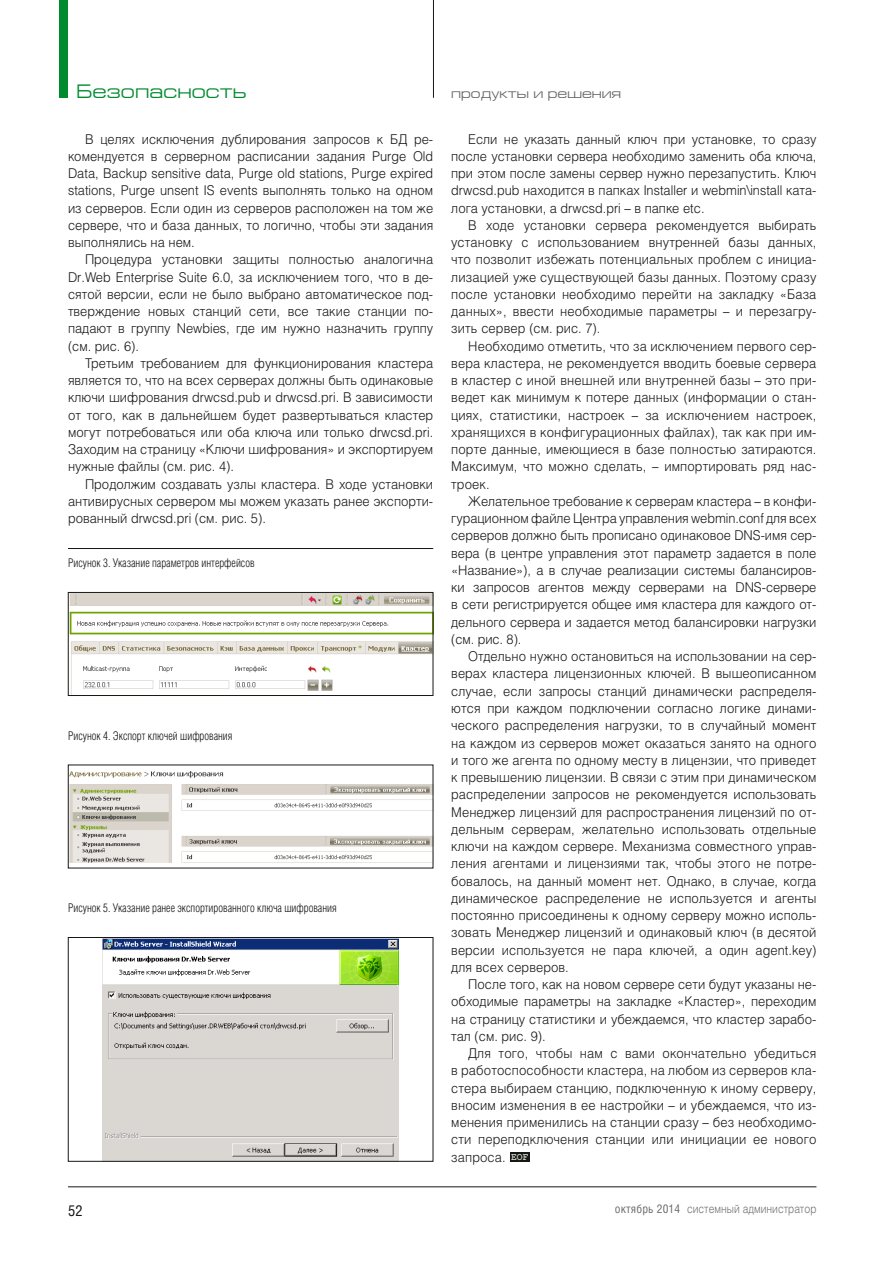
<style>
.page{position:relative;width:893px;height:1263px;background:#fff}
.page>*{position:absolute;margin:0;border:0;box-sizing:border-box;transform-origin:0 0}
.t1{font:19.5px "Europe Extended C";letter-spacing:.005em;color:#008b2f}
.t2{font:15px "Helios Cond C";color:#181716}
.t3{font:13.5px/17.2px "Helios Light C";color:#181716;text-align:justify;scale:.95 1}
.t4{font:13.5px "Europe Extended C";letter-spacing:.005em;color:#626261}
.t5{font:12px "Helios Cond Light C";color:#181716;scale:.95 1}
.t6{font:12px "Helios Light C";letter-spacing:.005em;color:#6e6e6e;scale:.85 1}
.s1{font-family:"APC Courier";font-weight:700;font-size:9.75px;color:#d6e6d2}
.s2{font-family:"Helios Cond C"}
</style>
<div class="page">
<div style="left:60px;top:0;width:8px;height:98px;background:#008b2f"></div>
<hr style="left:68px;top:1186px;width:748px;height:1px;background:#181716">
<hr style="left:433px;top:0;width:1px;height:98px;background:#181716">
<div style="left:510px;top:1152px;width:20px;height:9px;background:#181716"></div>
<hr style="left:68px;top:548px;width:365px;height:1px;background:#181716">
<img style="left:70px;top:594px;width:361px;height:100px">
<div style="left:68px;top:592px;width:365px;height:104px;border:1px solid #181716"></div>
<img style="left:70px;top:771px;width:361px;height:91px">
<img style="left:103px;top:939px;width:296px;height:220px">
<div style="left:68px;top:937px;width:365px;height:224px;border:1px solid #181716"></div>
<h1 class="t1" style="left:77px;top:81px;width:172px">Безопасность</h1>
<p class="t3" style="left:68px;top:130px;width:386px;text-indent:17px">В целях исключения дублирования запросов к БД ре&shy;комендуется в серверном расписании задания Purge Old Data, Backup sensitive data, Purge old stations, Purge expired stations, Purge unsent IS events выполнять только на одном из серверов. Если один из серверов расположен на том же сервере, что и база данных, то логично, чтобы эти задания выполнялись на нем.</p>
<p class="t3" style="left:68px;top:251px;width:386px;text-indent:17px">Процедура установки защиты полностью аналогична Dr.Web Enterprise Suite 6.0, за исключением того, что в де&shy;сятой версии, если не было выбрано автоматическое под&shy;тверждение новых станций сети, все такие станции по&shy;падают в группу Newbies, где им нужно назначить группу (см. рис. 6).</p>
<p class="t3" style="left:68px;top:354px;width:386px;text-indent:17px">Третьим требованием для функционирования кластера является то, что на всех серверах должны быть одинаковые ключи шифрования drwcsd.pub и drwcsd.pri. В зависимости от того, как в дальнейшем будет развертываться кластер могут потребоваться или оба ключа или только drwcsd.pri.<br>Заходим на страницу «Ключи шифрования» и экспортируем нужные файлы (см. рис. 4).</p>
<p class="t3" style="left:68px;top:475px;width:386px;text-indent:17px">Продолжим создавать узлы кластера. В ходе установки антивирусных сервером мы можем указать ранее экспорти&shy;рованный drwcsd.pri (см. рис. 5).</p>
<p class="t5" style="left:68px;top:556px;width:198px">Рисунок 3. Указание параметров интерфейсов</p>
<p class="t5" style="left:68px;top:729px;width:175px">Рисунок 4. Экспорт ключей шифрования</p>
<p class="t5" style="left:68px;top:901px;width:284px">Рисунок 5. Указание ранее экспортированного ключа шифрования</p>
<p class="t4" style="left:451px;top:86px;width:172px">продукты и решения</p>
<p class="t3" style="left:451px;top:130px;width:386px;text-indent:17px">Если не указать данный ключ при установке, то сразу после установки сервера необходимо заменить оба ключа, при этом после замены сервер нужно перезапустить. Ключ drwcsd.pub находится в папках Installer и webmin\install ката&shy;лога установки, а drwcsd.pri – в папке etc.</p>
<p class="t3" style="left:451px;top:216px;width:386px;text-indent:17px">В ходе установки сервера рекомендуется выбирать установку с использованием внутренней базы данных, что позволит избежать потенциальных проблем с инициа&shy;лизацией уже существующей базы данных. Поэтому сразу после установки необходимо перейти на закладку «База данных», ввести необходимые параметры – и перезагру&shy;зить сервер (см. рис. 7).</p>
<p class="t3" style="left:451px;top:337px;width:386px;text-indent:17px">Необходимо отметить, что за исключением первого сер&shy;вера кластера, не рекомендуется вводить боевые сервера в кластер с иной внешней или внутренней базы – это при&shy;ведет как минимум к потере данных (информации о стан&shy;циях, статистики, настроек – за исключением настроек, хранящихся в конфигурационных файлах), так как при им&shy;порте данные, имеющиеся в базе полностью затираются.<br>Максимум, что можно сделать, – импортировать ряд нас&shy;троек.</p>
<p class="t3" style="left:451px;top:492px;width:386px;text-indent:17px">Желательное требование к серверам кластера – в конфи&shy;гурационном файле Центра управления webmin.conf для всех серверов должно быть прописано одинаковое DNS-имя сер&shy;вера (в центре управления этот параметр задается в поле «Название»), а в случае реализации системы балансиров&shy;ки запросов агентов между серверами на DNS-сервере в сети регистрируется общее имя кластера для каждого от&shy;дельного сервера и задается метод балансировки нагрузки (см. рис. 8).</p>
<p class="t3" style="left:451px;top:648px;width:386px;text-indent:17px">Отдельно нужно остановиться на использовании на сер&shy;верах кластера лицензионных ключей. В вышеописанном случае, если запросы станций динамически распределя&shy;ются при каждом подключении согласно логике динами&shy;ческого распределения нагрузки, то в случайный момент на каждом из серверов может оказаться занято на одного и того же агента по одному месту в лицензии, что приведет к превышению лицензии. В связи с этим при динамическом распределении запросов не рекомендуется использовать Менеджер лицензий для распространения лицензий по от&shy;дельным серверам, желательно использовать отдельные ключи на каждом сервере. Механизма совместного управ&shy;ления агентами и лицензиями так, чтобы этого не потре&shy;бовалось, на данный момент нет. Однако, в случае, когда динамическое распределение не используется и агенты постоянно присоединены к одному серверу можно исполь&shy;зовать Менеджер лицензий и одинаковый ключ (в десятой версии используется не пара ключей, а один agent.key) для всех серверов.</p>
<p class="t3" style="left:451px;top:975px;width:386px;text-indent:17px">После того, как на новом сервере сети будут указаны не&shy;обходимые параметры на закладке «Кластер», переходим на страницу статистики и убеждаемся, что кластер зарабо&shy;тал (см. рис. 9).</p>
<p class="t3" style="left:451px;top:1044px;width:386px;text-indent:17px">Для того, чтобы нам с вами окончательно убедиться в работоспособности кластера, на любом из серверов кла&shy;стера выбираем станцию, подключенную к иному серверу, вносим изменения в ее настройки – и убеждаемся, что из&shy;менения применились на станции сразу – без необходимо&shy;сти переподключения станции или инициации ее нового запроса. <span class="s1">EOF</span></p>
<p class="t2" style="left:68px;top:1201px;width:16px">52</p>
<p class="t6" style="left:615px;top:1202px;width:239px"><span class="s2">октябрь 2014</span> системный администратор</p>
</div>
